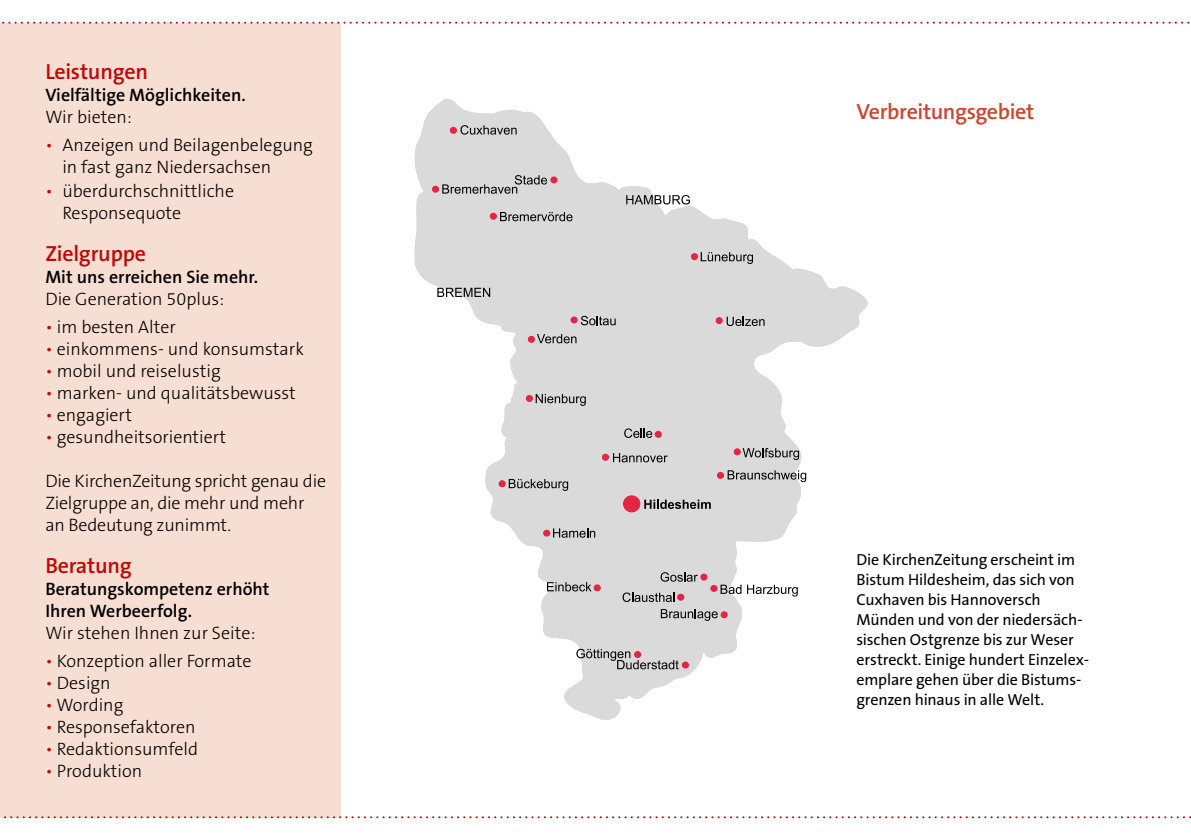
<style>
.page{position:relative;width:1191px;height:840px;background:#fff}
.page>*{position:absolute;margin:0;border:0;box-sizing:border-box;transform-origin:0 0}
.t1{font:600 22px "The Sans B6";letter-spacing:-.01em;color:#c00808}
.t2{font:600 22px "The Sans B6";letter-spacing:-.015em;color:#cd462e}
.t3{font:300 18px/22px "The Sans B3";color:#000}
.t4{font:600 18px/22px "The Sans B6";color:#000}
.t5{font:16px/20px "The Sans B5 Plain";letter-spacing:-.005em;color:#000}
.s1{color:#c00808}
</style>
<div class="page">
<svg style="left:425px;top:99px;width:116px;height:21px"></svg>
<svg style="left:414px;top:120px;width:454px;height:599px;fill:#dadada"></svg>
<svg style="left:437px;top:287px;width:53px;height:10px"></svg>
<div style="left:623px;top:495px;width:17px;height:16px;background:#e62343;border-radius:50%"></div>
<div style="left:623px;top:495px;width:17px;height:17px;border:1px solid #e62343;border-radius:50%"></div>
<svg style="left:644px;top:499px;width:67px;height:9px"></svg>
<svg style="left:450px;top:125px;width:66px;height:9px"></svg>
<div style="left:450px;top:127px;width:7px;height:7px;border:1px solid #e62343;border-radius:50%"></div>
<svg style="left:602px;top:453px;width:65px;height:9px"></svg>
<svg style="left:691px;top:252px;width:62px;height:12px"></svg>
<div style="left:733px;top:448px;width:7px;height:7px;border:1px solid #e62343;border-radius:50%"></div>
<svg style="left:717px;top:470px;width:89px;height:12px"></svg>
<div style="left:717px;top:471px;width:7px;height:7px;border:1px solid #e62343;border-radius:50%"></div>
<svg style="left:734px;top:447px;width:65px;height:12px"></svg>
<svg style="left:626px;top:195px;width:64px;height:9px"></svg>
<svg style="left:432px;top:175px;width:125px;height:19px;background:#bcb5b6"></svg>
<svg style="left:490px;top:212px;width:82px;height:9px"></svg>
<svg style="left:528px;top:334px;width:48px;height:9px"></svg>
<div style="left:570px;top:316px;width:7px;height:7px;border:1px solid #e62343;border-radius:50%"></div>
<svg style="left:571px;top:316px;width:44px;height:9px"></svg>
<svg style="left:526px;top:394px;width:60px;height:11px"></svg>
<div style="left:715px;top:317px;width:7px;height:7px;border:1px solid #e62343;border-radius:50%"></div>
<svg style="left:716px;top:316px;width:48px;height:10px"></svg>
<div style="left:682px;top:661px;width:7px;height:7px;border:1px solid #e62343;border-radius:50%"></div>
<svg style="left:576px;top:648px;width:112px;height:21px;background:#bab4b5"></svg>
<svg style="left:747px;top:584px;width:50px;height:12px"></svg>
<svg style="left:661px;top:608px;width:66px;height:12px"></svg>
<svg style="left:622px;top:572px;width:119px;height:29px;background:#c6c0c1"></svg>
<div style="left:593px;top:584px;width:8px;height:7px;border:1px solid #e62343;border-radius:50%"></div>
<svg style="left:547px;top:582px;width:53px;height:9px"></svg>
<div style="left:543px;top:529px;width:7px;height:7px;border:1px solid #e62343;border-radius:50%"></div>
<svg style="left:544px;top:528px;width:51px;height:9px"></svg>
<div style="left:498px;top:480px;width:8px;height:7px;border:1px solid #e62343;border-radius:50%"></div>
<svg style="left:499px;top:478px;width:69px;height:12px"></svg>
<div style="left:654px;top:430px;width:8px;height:7px;border:1px solid #e62343;border-radius:50%"></div>
<svg style="left:624px;top:428px;width:37px;height:9px"></svg>
<div style="left:0;top:23px;width:340px;height:793px;background:#f7ded2"></div>
<svg style="left:2px;top:22px;width:1188px;height:2px"></svg>
<svg style="left:0;top:815px;width:1191px;height:2px"></svg>
<p class="t1" style="left:45px;top:59px;width:104px">Leistungen</p>
<p class="t4" style="left:45px;top:84px;width:202px">Vielfältige Möglichkeiten.</p>
<p class="t3" style="left:45px;top:106px;width:88px">Wir bieten:</p>
<p class="t3" style="left:62px;top:134px;width:252px;text-indent:-17px"><span class="s1">•</span> Anzeigen und Beilagenbelegung in fast ganz Niedersachsen</p>
<p class="t3" style="left:62px;top:180px;width:173px;text-indent:-17px"><span class="s1">•</span> überdurchschnittliche<br>Responsequote</p>
<p class="t1" style="left:45px;top:241px;width:102px">Zielgruppe</p>
<p class="t4" style="left:45px;top:266px;width:214px">Mit uns erreichen Sie mehr.</p>
<p class="t3" style="left:45px;top:288px;width:180px">Die Generation 50plus:</p>
<p class="t3" style="left:45px;top:316px;width:132px"><span class="s1">•</span> im besten Alter</p>
<p class="t3" style="left:45px;top:338px;width:260px"><span class="s1">•</span> einkommens- und konsumstark</p>
<p class="t3" style="left:45px;top:360px;width:177px"><span class="s1">•</span> mobil und reiselustig</p>
<p class="t3" style="left:45px;top:382px;width:252px"><span class="s1">•</span> marken- und qualitätsbewusst</p>
<p class="t3" style="left:45px;top:404px;width:88px"><span class="s1">•</span> engagiert</p>
<p class="t3" style="left:45px;top:426px;width:182px"><span class="s1">•</span> gesundheitsorientiert</p>
<p class="t3" style="left:45px;top:470px;width:282px">Die KirchenZeitung spricht genau die<br>Zielgruppe an, die mehr und mehr an Bedeutung zunimmt.</p>
<p class="t1" style="left:45px;top:553px;width:88px">Beratung</p>
<p class="t4" style="left:45px;top:578px;width:225px">Beratungskompetenz erhöht<br>Ihren Werbeerfolg.</p>
<p class="t3" style="left:45px;top:622px;width:211px">Wir stehen Ihnen zur Seite:</p>
<p class="t3" style="left:45px;top:650px;width:208px"><span class="s1">•</span> Konzeption aller Formate</p>
<p class="t3" style="left:45px;top:672px;width:67px"><span class="s1">•</span> Design</p>
<p class="t3" style="left:45px;top:694px;width:79px"><span class="s1">•</span> Wording</p>
<p class="t3" style="left:45px;top:716px;width:152px"><span class="s1">•</span> Responsefaktoren</p>
<p class="t3" style="left:45px;top:738px;width:154px"><span class="s1">•</span> Redaktionsumfeld</p>
<p class="t3" style="left:45px;top:760px;width:98px"><span class="s1">•</span> Produktion</p>
<p class="t2" style="left:856px;top:100px;width:180px">Verbreitungsgebiet</p>
<p class="t5" style="left:856px;top:549px;width:234px">Die KirchenZeitung erscheint im<br>Bistum Hildesheim, das sich von<br>Cuxhaven bis Hannoversch<br>Münden und von der niedersäch&shy;sischen Ostgrenze bis zur Weser erstreckt. Einige hundert Einzelex&shy;emplare gehen über die Bistums&shy;grenzen hinaus in alle Welt.</p>
</div>
